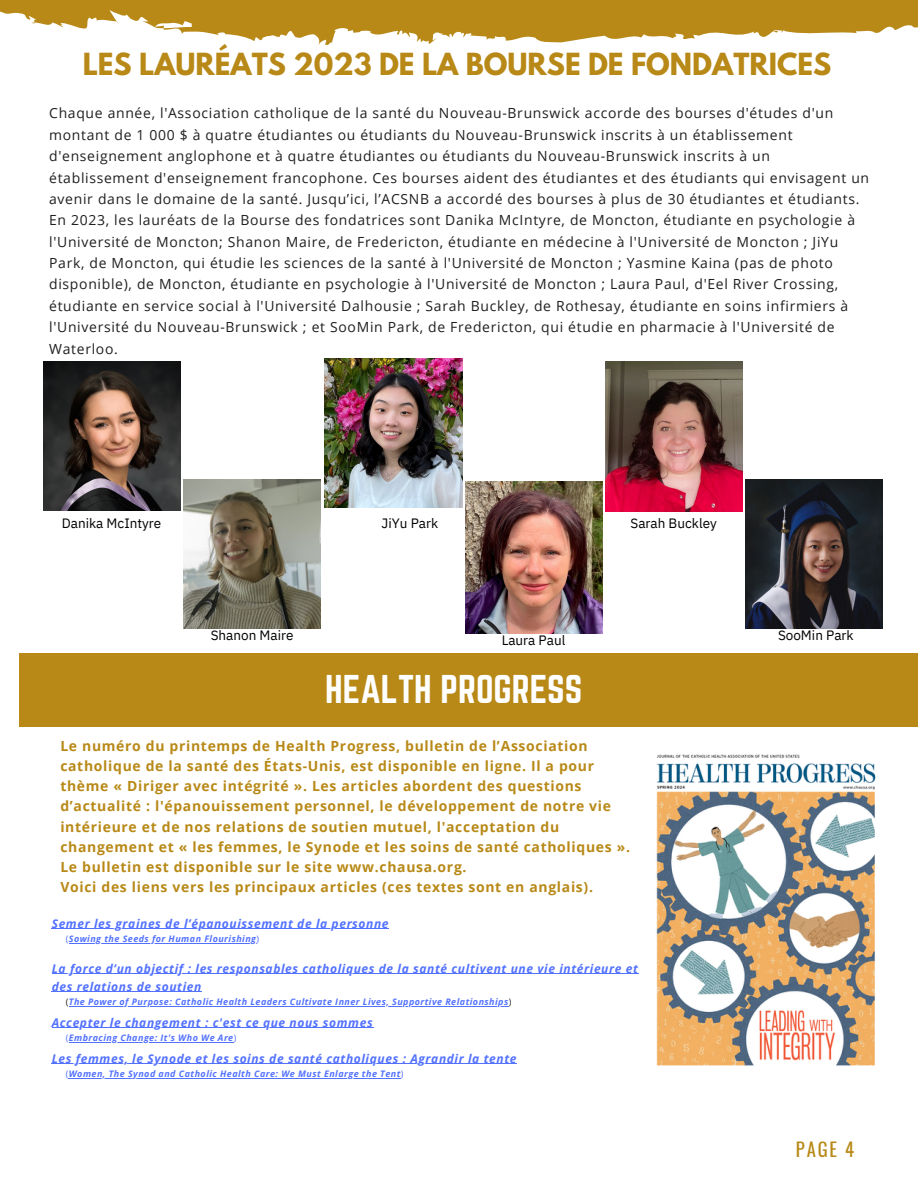
<style>
.page{position:relative;width:918px;height:1188px;background:#fff}
.page>*{position:absolute;margin:0;border:0;box-sizing:border-box;transform-origin:0 0}
.t1{font:35.1px "Norwester";color:#fff}
.t2{font:700 27px "League Spartan";color:#b88917}
.t3{font:18.75px "Oswald";color:#b88917}
.t4{font:13.95px/21.3px "Open Sans";letter-spacing:.05em;color:#1f1f1f}
.t5{font:700 13.95px/20.2px "Open Sans";letter-spacing:.05em;color:#b88917}
.t6{font:13.5px "IBM Plex Sans";color:#000}
.t7{font:italic 700 12px/18px "Open Sans";letter-spacing:.05em;color:#5271ff}
.t8{font:italic 700 9px "Open Sans";letter-spacing:.05em;color:#5271ff}
.s1{font-weight:400;font-style:normal}
.s2{font-weight:400;font-style:normal;color:#272727}
</style>
<div class="page">
<svg style="left:0;top:0;width:918px;height:45px"></svg>
<div style="left:19px;top:654px;width:899px;height:73px;background:#b88917"></div>
<img style="left:746px;top:479px;width:137px;height:150px">
<img style="left:184px;top:479px;width:137px;height:150px">
<img style="left:605px;top:362px;width:138px;height:150px">
<img style="left:325px;top:358px;width:137px;height:150px">
<img style="left:43px;top:361px;width:137px;height:150px">
<img style="left:465px;top:482px;width:137px;height:152px">
<img style="left:656px;top:754px;width:220px;height:312px">
<hr style="left:52px;top:928px;width:337px;height:1px;background:#5271ff">
<hr style="left:69px;top:943px;width:188px;height:1px;background:#5271ff">
<hr style="left:52px;top:973px;width:587px;height:1px;background:#5271ff">
<hr style="left:52px;top:991px;width:150px;height:1px;background:#5271ff">
<hr style="left:69px;top:1006px;width:440px;height:1px;background:#5271ff">
<hr style="left:52px;top:1027px;width:321px;height:1px;background:#5271ff">
<hr style="left:69px;top:1042px;width:165px;height:1px;background:#5271ff">
<hr style="left:52px;top:1063px;width:465px;height:1px;background:#5271ff">
<hr style="left:69px;top:1078px;width:332px;height:1px;background:#5271ff">
<h2 class="t2" style="left:83px;top:50px;width:750px">LES LAURÉATS 2023 DE LA BOURSE DE FONDATRICES</h2>
<p class="t4" style="left:49px;top:102px;width:821px">Chaque année, l'Association catholique de la santé du Nouveau-Brunswick accorde des bourses d'études d'un montant de 1 000 $ à quatre étudiantes ou étudiants du Nouveau-Brunswick inscrits à un établissement d'enseignement anglophone et à quatre étudiantes ou étudiants du Nouveau-Brunswick inscrits à un établissement d'enseignement francophone. Ces bourses aident des étudiantes et des étudiants qui envisagent un avenir dans le domaine de la santé. Jusqu’ici, l’ACSNB a accordé des bourses à plus de 30 étudiantes et étudiants.<br>En 2023, les lauréats de la Bourse des fondatrices sont Danika McIntyre, de Moncton, étudiante en psychologie à l'Université de Moncton; Shanon Maire, de Fredericton, étudiante en médecine à l'Université de Moncton ; JiYu Park, de Moncton, qui étudie les sciences de la santé à l'Université de Moncton ; Yasmine Kaina (pas de photo disponible), de Moncton, étudiante en psychologie à l'Université de Moncton ; Laura Paul, d'Eel River Crossing, étudiante en service social à l'Université Dalhousie ; Sarah Buckley, de Rothesay, étudiante en soins infirmiers à l'Université du Nouveau-Brunswick ; et SooMin Park, de Fredericton, qui étudie en pharmacie à l'Université de Waterloo.</p>
<p class="t6" style="left:62px;top:514px;width:101px">Danika McIntyre</p>
<p class="t6" style="left:382px;top:514px;width:58px">JiYu Park</p>
<p class="t6" style="left:211px;top:627px;width:84px">Shanon Maire</p>
<p class="t6" style="left:502px;top:631px;width:65px">Laura Paul</p>
<h1 class="t1" style="left:325px;top:668px;width:259px">HEALTH PROGRESS</h1>
<p class="t6" style="left:631px;top:514px;width:88px">Sarah Buckley</p>
<p class="t5" style="left:60px;top:735px;width:571px">Le numéro du printemps de Health Progress, bulletin de l’Association catholique de la santé des États-Unis, est disponible en ligne. Il a pour thème « Diriger avec intégrité ». Les articles abordent des questions d’actualité : l'épanouissement personnel, le développement de notre vie intérieure et de nos relations de soutien mutuel, l'acceptation du changement et « les femmes, le Synode et les soins de santé catholiques ».<br>Le bulletin est disponible sur le site www.chausa.org.<br>Voici des liens vers les principaux articles (ces textes sont en anglais).</p>
<p class="t7" style="left:52px;top:914px;width:338px">Semer les graines de l’épanouissement de la personne</p>
<p class="t8" style="left:66px;top:933px;width:195px"><span class="s1">(</span>Sowing the Seeds for Human Flourishing<span class="s1">)</span></p>
<p class="t7" style="left:52px;top:959px;width:588px">La force d’un objectif : les responsables catholiques de la santé cultivent une vie intérieure et des relations de soutien</p>
<p class="t8" style="left:66px;top:996px;width:447px"><span class="s2">(</span>The Power of Purpose: Catholic Health Leaders Cultivate Inner Lives, Supportive Relationships<span class="s2">)</span></p>
<p class="t7" style="left:52px;top:1013px;width:322px">Accepter le changement : c'est ce que nous sommes</p>
<p class="t8" style="left:66px;top:1032px;width:172px"><span class="s1">(</span>Embracing Change: It's Who We Are<span class="s1">)</span></p>
<p class="t7" style="left:52px;top:1049px;width:466px">Les femmes, le Synode et les soins de santé catholiques : Agrandir la tente</p>
<p class="t8" style="left:66px;top:1068px;width:339px"><span class="s1">(</span>Women, The Synod and Catholic Health Care: We Must Enlarge the Tent<span class="s1">)</span></p>
<p class="t6" style="left:778px;top:626px;width:77px">SooMin Park</p>
<h3 class="t3" style="left:796px;top:1135px;width:60px">PAGE 4</h3>
</div>
